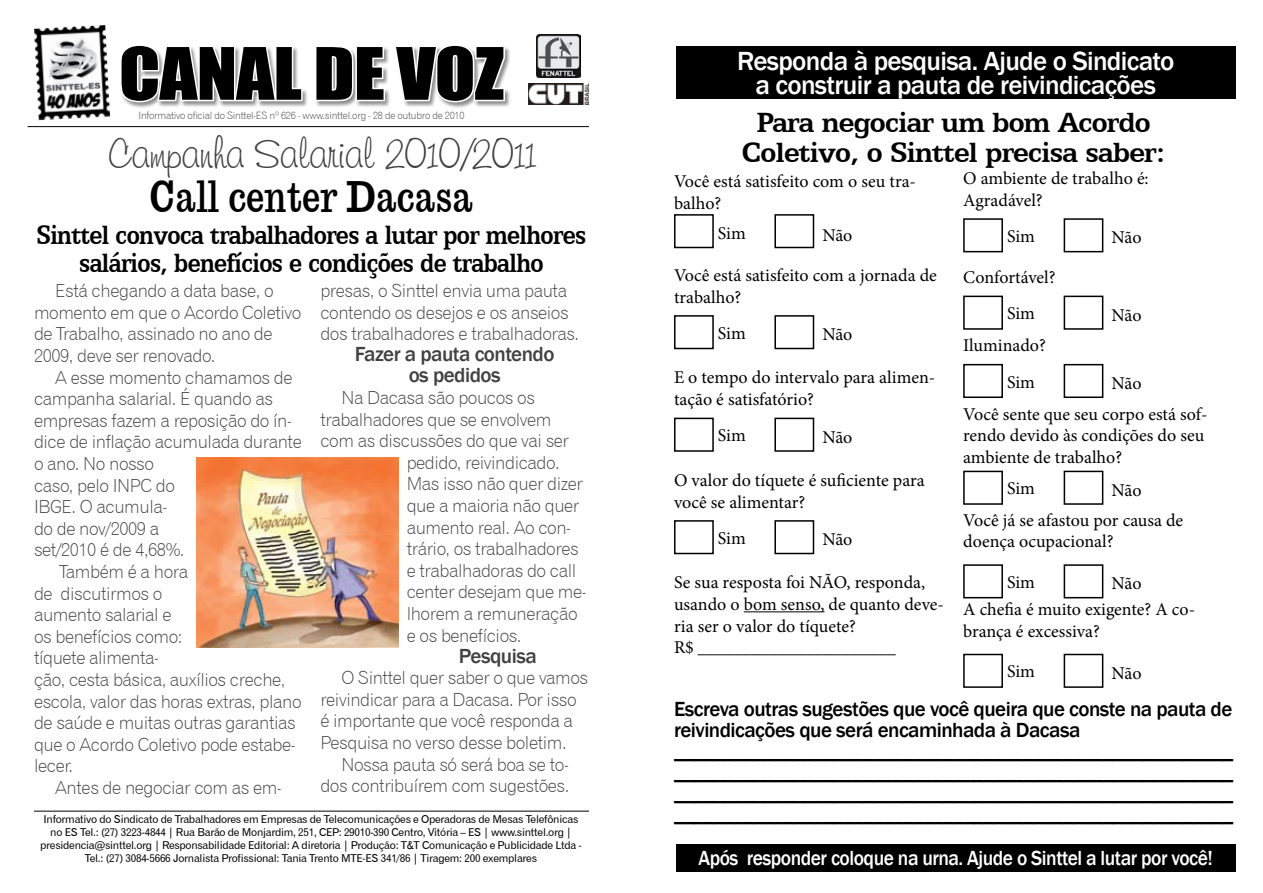
<style>
.page{position:relative;width:1263px;height:893px;background:#fff}
.page>*{position:absolute;margin:0;border:0;box-sizing:border-box;transform-origin:0 0}
.t1{font:66.6px "Impact";letter-spacing:-.01em;color:#000;scale:1.12 1}
.t2{font:45px "Freehand 591 BT Regular A";letter-spacing:-.025em;color:#414142;scale:.9 1}
.t3{font:45px "Egyptian 710 BT Regular A";letter-spacing:-.025em;color:#000;scale:.9 1}
.t4{font:700 31.5px/30px "Egyptian 505 BT";letter-spacing:-.025em;color:#000;text-align:center}
.t5{font:700 30px/28.5px "Egyptian 505 BT";letter-spacing:-.025em;color:#000;text-align:center;scale:.87 1}
.t6{font:500 27px/24px "Franklin Gothic";letter-spacing:-.025em;color:#fff;text-align:center}
.t7{font:500 21px/21px "Franklin Gothic";letter-spacing:-.025em;color:#000}
.t8{font:500 21px "Franklin Gothic";letter-spacing:-.025em;color:#fff;scale:.93 1}
.t9{font:500 21px/21px "Franklin Gothic";letter-spacing:-.025em;color:#414142;text-align:center}
.t10{font:18px/21.6px "Gothic 720 BT Light B";letter-spacing:-.025em;color:#414142}
.t11{font:18px/21.6px "Minion Pro";color:#000}
.t12{font:10.8px/13px "Gothic 720 BT Roman B";letter-spacing:-.025em;color:#000;text-align:center}
.t13{font:10.2px "Gothic 720 BT Light B";letter-spacing:-.025em;color:#414142}
</style>
<div class="page">
<svg style="left:121px;top:47px;width:183px;height:57px"></svg>
<svg style="left:316px;top:47px;width:71px;height:56px"></svg>
<svg style="left:398px;top:47px;width:108px;height:61px"></svg>
<hr style="left:28px;top:126px;width:561px;height:1px;background:#000">
<img style="left:529px;top:83px;width:60px;height:21px">
<img style="left:537px;top:35px;width:44px;height:42px">
<img style="left:34px;top:25px;width:76px;height:95px">
<hr style="left:34px;top:811px;width:555px;height:1px;background:#000">
<img style="left:197px;top:457px;width:201px;height:190px">
<hr style="left:744px;top:611px;width:80px;height:1px;background:#000">
<div style="left:674px;top:214px;width:40px;height:34px;border:2px solid #000"></div>
<div style="left:774px;top:214px;width:40px;height:34px;border:2px solid #000"></div>
<div style="left:674px;top:315px;width:40px;height:34px;border:2px solid #000"></div>
<div style="left:774px;top:315px;width:40px;height:34px;border:2px solid #000"></div>
<div style="left:674px;top:418px;width:40px;height:34px;border:2px solid #000"></div>
<div style="left:774px;top:418px;width:40px;height:34px;border:2px solid #000"></div>
<div style="left:674px;top:520px;width:40px;height:34px;border:2px solid #000"></div>
<div style="left:774px;top:520px;width:40px;height:34px;border:2px solid #000"></div>
<div style="left:676px;top:47px;width:559px;height:52px;background:#000"></div>
<div style="left:963px;top:218px;width:40px;height:34px;border:2px solid #000"></div>
<div style="left:1064px;top:218px;width:39px;height:34px;border:2px solid #000"></div>
<div style="left:963px;top:296px;width:40px;height:34px;border:2px solid #000"></div>
<div style="left:1064px;top:296px;width:39px;height:34px;border:2px solid #000"></div>
<div style="left:963px;top:364px;width:40px;height:34px;border:2px solid #000"></div>
<div style="left:1064px;top:364px;width:39px;height:34px;border:2px solid #000"></div>
<div style="left:963px;top:471px;width:40px;height:34px;border:2px solid #000"></div>
<div style="left:1064px;top:471px;width:39px;height:34px;border:2px solid #000"></div>
<div style="left:963px;top:564px;width:40px;height:34px;border:2px solid #000"></div>
<div style="left:1064px;top:564px;width:39px;height:34px;border:2px solid #000"></div>
<div style="left:963px;top:654px;width:40px;height:34px;border:2px solid #000"></div>
<div style="left:1064px;top:654px;width:39px;height:34px;border:2px solid #000"></div>
<div style="left:676px;top:844px;width:559px;height:28px;background:#000"></div>
<h1 class="t1" style="left:119px;top:22px;width:346px">CANAL DE VOZ</h1>
<p class="t13" style="left:139px;top:110px;width:327px">Informativo oficial do Sinttel-ES nº 626 - www.sinttel.org - 28 de outubro de 2010</p>
<h2 class="t2" style="left:107px;top:125px;width:479px">Campanha Salarial 2010/2011</h2>
<h2 class="t3" style="left:149px;top:168px;width:362px">Call center Dacasa</h2>
<h3 class="t5" style="left:37px;top:220px;width:633px">Sinttel convoca trabalhadores a lutar por melhores salários, benefícios e condições de trabalho</h3>
<p class="t10" style="left:34px;top:280px;width:269px;text-indent:21px">Está chegando a data base, o momento em que o Acordo Coletivo de Trabalho, assinado no ano de<br>2009, deve ser renovado.</p>
<p class="t10" style="left:55px;top:366px;width:239px">A esse momento chamamos de</p>
<p class="t10" style="left:34px;top:388px;width:240px">campanha salarial. É quando as</p>
<p class="t10" style="left:34px;top:409px;width:259px">empresas fazem a reposição do ín-</p>
<p class="t10" style="left:34px;top:431px;width:269px">dice de inflação acumulada durante</p>
<p class="t10" style="left:34px;top:453px;width:122px">o ano. No nosso</p>
<p class="t10" style="left:34px;top:474px;width:143px">caso, pelo INPC do</p>
<p class="t10" style="left:34px;top:496px;width:135px">IBGE. O acumula-</p>
<p class="t10" style="left:34px;top:517px;width:127px">do de nov/2009 a</p>
<p class="t10" style="left:34px;top:539px;width:152px">set/2010 é de 4,68%.</p>
<p class="t10" style="left:59px;top:561px;width:130px">Também é a hora</p>
<p class="t10" style="left:34px;top:582px;width:130px">de discutirmos o</p>
<p class="t10" style="left:34px;top:604px;width:139px">aumento salarial e</p>
<p class="t10" style="left:34px;top:625px;width:150px">os benefícios como:</p>
<p class="t10" style="left:34px;top:647px;width:126px">tíquete alimenta-</p>
<p class="t10" style="left:34px;top:669px;width:253px">ção, cesta básica, auxílios creche,</p>
<p class="t10" style="left:34px;top:690px;width:269px">escola, valor das horas extras, plano</p>
<p class="t10" style="left:34px;top:712px;width:263px">de saúde e muitas outras garantias</p>
<p class="t10" style="left:34px;top:733px;width:263px">que o Acordo Coletivo pode estabe-</p>
<p class="t10" style="left:34px;top:755px;width:41px">lecer.</p>
<p class="t10" style="left:55px;top:777px;width:228px">Antes de negociar com as em-</p>
<p class="t10" style="left:320px;top:280px;width:260px">presas, o Sinttel envia uma pauta contendo os desejos e os anseios dos trabalhadores e trabalhadoras.</p>
<p class="t9" style="left:355px;top:344px;width:201px">Fazer a pauta contendo os pedidos</p>
<p class="t10" style="left:342px;top:387px;width:195px">Na Dacasa são poucos os</p>
<p class="t10" style="left:320px;top:408px;width:233px">trabalhadores que se envolvem</p>
<p class="t10" style="left:320px;top:430px;width:250px">com as discussões do que vai ser</p>
<p class="t10" style="left:407px;top:451px;width:154px">pedido, reivindicado.</p>
<p class="t10" style="left:407px;top:473px;width:178px">Mas isso não quer dizer</p>
<p class="t10" style="left:407px;top:495px;width:174px">que a maioria não quer</p>
<p class="t10" style="left:407px;top:516px;width:166px">aumento real. Ao con-</p>
<p class="t10" style="left:407px;top:538px;width:173px">trário, os trabalhadores</p>
<p class="t10" style="left:407px;top:559px;width:171px">e trabalhadoras do call</p>
<p class="t10" style="left:407px;top:581px;width:181px">center desejam que me-</p>
<p class="t10" style="left:407px;top:603px;width:172px">lhorem a remuneração</p>
<p class="t10" style="left:407px;top:624px;width:116px">e os benefícios.</p>
<p class="t9" style="left:459px;top:645px;width:79px">Pesquisa</p>
<p class="t10" style="left:320px;top:667px;width:269px;text-indent:21px">O Sinttel quer saber o que vamos reivindicar para a Dacasa. Por isso é importante que você responda a<br>Pesquisa no verso desse boletim.</p>
<p class="t10" style="left:320px;top:753px;width:250px;text-align:right">Nossa pauta só será boa se to&shy;dos contribuírem com sugestões.</p>
<p class="t12" style="left:40px;top:812px;width:543px">Informativo do Sindicato de Trabalhadores em Empresas de Telecomunicações e Operadoras de Mesas Telefônicas no ES Tel.: (27) 3223-4844 | Rua Barão de Monjardim, 251, CEP: 29010-390 Centro, Vitória – ES | www.sinttel.org | presidencia@sinttel.org | Responsabilidade Editorial: A diretoria | Produção: T&amp;T Comunicação e Publicidade Ltda - Tel.: (27) 3084-5666 Jornalista Profissional: Tania Trento MTE-ES 341/86 | Tiragem: 200 exemplares</p>
<h3 class="t6" style="left:737px;top:49px;width:439px">Responda à pesquisa. Ajude o Sindicato a construir a pauta de reivindicações</h3>
<h3 class="t4" style="left:742px;top:106px;width:425px">Para negociar um bom Acordo<br>Coletivo, o Sinttel precisa saber:</h3>
<p class="t11" style="left:674px;top:171px;width:243px">Você está satisfeito com o seu tra&shy;balho?</p>
<p class="t11" style="left:718px;top:223px;width:29px">Sim</p>
<p class="t11" style="left:822px;top:224px;width:31px">Não</p>
<p class="t11" style="left:674px;top:264px;width:264px">Você está satisfeito com a jornada de trabalho?</p>
<p class="t11" style="left:718px;top:322px;width:29px">Sim</p>
<p class="t11" style="left:822px;top:324px;width:31px">Não</p>
<p class="t11" style="left:674px;top:367px;width:263px">E o tempo do intervalo para alimen&shy;tação é satisfatório?</p>
<p class="t11" style="left:718px;top:425px;width:29px">Sim</p>
<p class="t11" style="left:822px;top:426px;width:31px">Não</p>
<p class="t11" style="left:674px;top:469px;width:252px">O valor do tíquete é suficiente para você se alimentar?</p>
<p class="t11" style="left:718px;top:527px;width:29px">Sim</p>
<p class="t11" style="left:822px;top:529px;width:31px">Não</p>
<p class="t11" style="left:674px;top:572px;width:271px">Se sua resposta foi NÃO, responda, usando o bom senso, de quanto deve&shy;ria ser o valor do tíquete?<br>R$ ______________________</p>
<p class="t11" style="left:963px;top:168px;width:187px">O ambiente de trabalho é:<br>Agradável?</p>
<p class="t11" style="left:1007px;top:225px;width:29px">Sim</p>
<p class="t11" style="left:1111px;top:227px;width:31px">Não</p>
<p class="t11" style="left:1007px;top:259px;width:50px;line-height:36.2px;text-indent:-44px">Confortável?<br>Sim</p>
<p class="t11" style="left:1111px;top:304px;width:31px">Não</p>
<p class="t11" style="left:1007px;top:328px;width:40px;line-height:36.2px;text-indent:-44px">Iluminado?<br>Sim</p>
<p class="t11" style="left:963px;top:368px;width:246px;line-height:30.6px;text-indent:148px">Não<br>Você sente que seu corpo está sof-</p>
<p class="t11" style="left:963px;top:425px;width:243px">rendo devido às condições do seu ambiente de trabalho?</p>
<p class="t11" style="left:1007px;top:478px;width:29px">Sim</p>
<p class="t11" style="left:963px;top:475px;width:222px;line-height:30.2px;text-indent:148px">Não<br>Você já se afastou por causa de</p>
<p class="t11" style="left:963px;top:531px;width:152px">doença ocupacional?</p>
<p class="t11" style="left:1007px;top:571px;width:29px">Sim</p>
<p class="t11" style="left:963px;top:571px;width:233px;line-height:25.8px;text-indent:148px">Não<br>A chefia é muito exigente? A co-</p>
<p class="t11" style="left:963px;top:620px;width:138px">brança é excessiva?</p>
<p class="t11" style="left:1007px;top:661px;width:29px">Sim</p>
<p class="t11" style="left:1111px;top:662px;width:31px">Não</p>
<p class="t7" style="left:674px;top:699px;width:561px">Escreva outras sugestões que você queira que conste na pauta de reivindicações que será encaminhada à Dacasa ________________________________________________________ ________________________________________________________ ________________________________________________________ ________________________________________________________</p>
<p class="t8" style="left:698px;top:845px;width:555px">Após responder coloque na urna. Ajude o Sinttel a lutar por você!</p>
</div>
